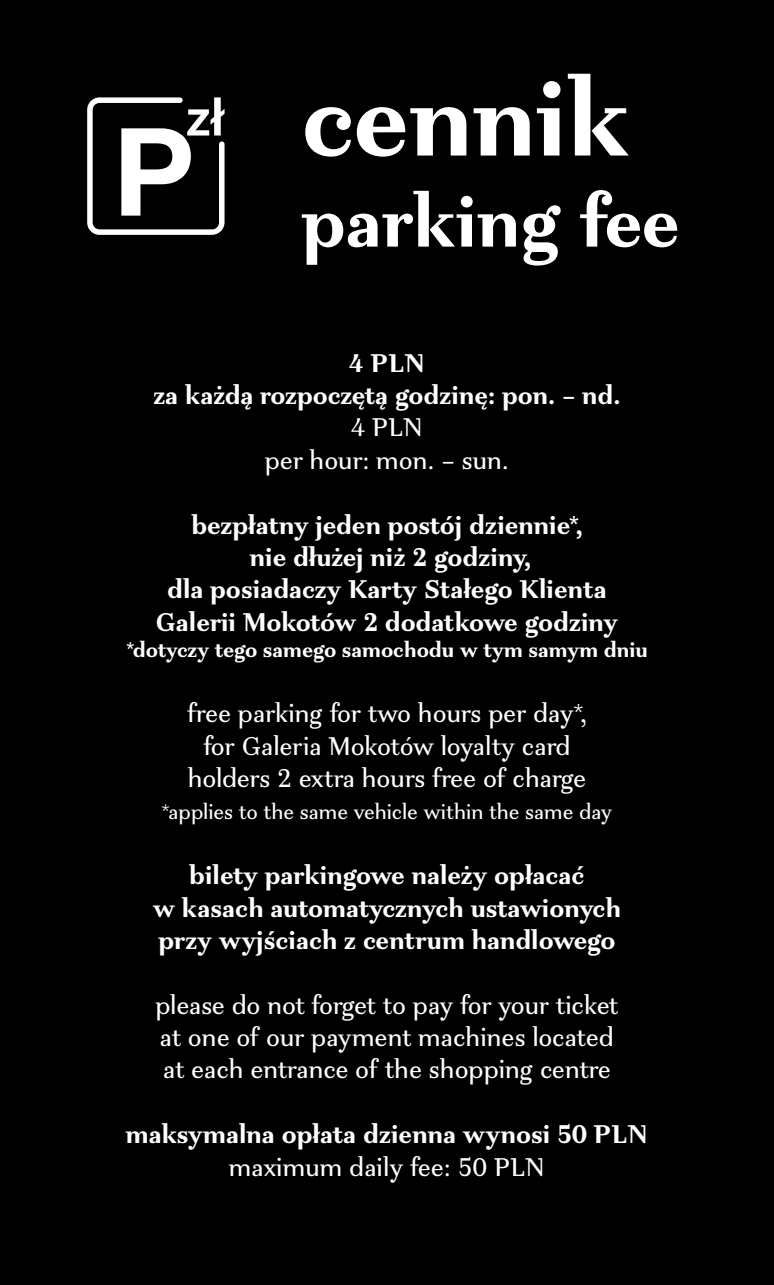
<style>
.page{position:relative;width:774px;height:1285px;background:#fff}
.page>*{position:absolute;margin:0;border:0;box-sizing:border-box;transform-origin:0 0}
.t1{font:700 111.21px "UR Reception Semi";color:#fff}
.t2{font:700 75.84px "UR Reception Semi";letter-spacing:-.005em;color:#fff}
.t3{font:700 26.97px/32.4px "UR Reception Semi";color:#fff;text-align:center}
.t4{font:26.97px/32.4px "UR Reception Semi";color:#fff;text-align:center}
.t5{font:700 22.11px "UR Reception Semi";color:#fff}
.t6{font:22.11px "UR Reception Semi";color:#fff}
</style>
<div class="page">
<div style="left:0;top:0;width:774px;height:1284px;background:#000"></div>
<svg style="left:87px;top:97px;width:138px;height:138px"></svg>
<h1 class="t1" style="left:301px;top:39px;width:331px">cennik</h1>
<h2 class="t2" style="left:301px;top:167px;width:380px">parking fee</h2>
<p class="t3" style="left:153px;top:346px;width:468px">4 PLN<br>za każdą rozpoczętą godzinę: pon. – nd.</p>
<p class="t4" style="left:265px;top:411px;width:246px">4 PLN<br>per hour: mon. – sun.</p>
<p class="t3" style="left:156px;top:508px;width:464px">bezpłatny jeden postój dziennie*,<br>nie dłużej niż 2 godziny,<br>dla posiadaczy Karty Stałego Klienta Galerii Mokotów 2 dodatkowe godziny</p>
<p class="t5" style="left:126px;top:634px;width:523px">*dotyczy tego samego samochodu w tym samym dniu</p>
<p class="t4" style="left:187px;top:696px;width:401px">free parking for two hours per day*, for Galeria Mokotów loyalty card holders 2 extra hours free of charge</p>
<p class="t6" style="left:162px;top:796px;width:452px">*applies to the same vehicle within the same day</p>
<p class="t3" style="left:153px;top:858px;width:470px">bilety parkingowe należy opłacać<br>w kasach automatycznych ustawionych przy wyjściach z centrum handlowego</p>
<p class="t4" style="left:155px;top:988px;width:464px;text-align:left">please do not forget to pay for your ticket at one of our payment machines located at each entrance of the shopping centre</p>
<p class="t3" style="left:126px;top:1117px;width:524px">maksymalna opłata dzienna wynosi 50 PLN</p>
<p class="t4" style="left:229px;top:1149px;width:318px">maximum daily fee: 50 PLN</p>
</div>
